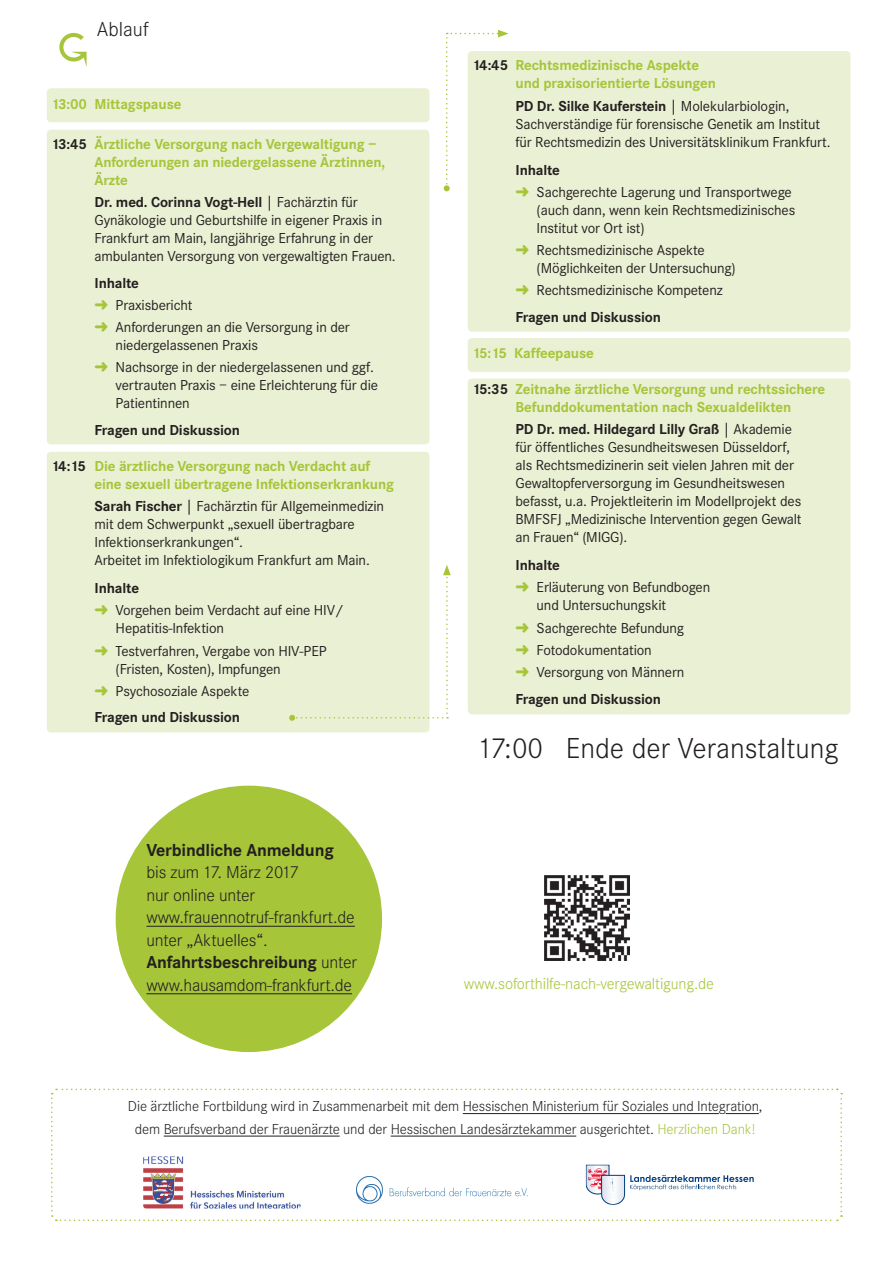
<style>
.page{position:relative;width:893px;height:1263px;background:#fff}
.page>*{position:absolute;margin:0;border:0;box-sizing:border-box;transform-origin:0 0}
.t1{font:51px "DejaVu Serif";color:#a6c539}
.t2{font:300 30px "Corporate S";color:#231f20}
.t3{font:300 21px "Corporate S";color:#231f20}
.t4{font:300 18px/22.5px "Corporate S";letter-spacing:-.01em;color:#231f20}
.t5{font:700 18px "Corporate S";letter-spacing:-.01em;color:#231f20}
.t6{font:300 16.5px "Corporate S";letter-spacing:-.01em;color:#a6c539}
.t7{font:15px/18px "Corporate S";letter-spacing:-.01em;color:#231f20}
.t8{font:700 15px/18px "Corporate S";letter-spacing:-.01em;color:#a6c539}
.t9{font:300 15px/22.5px "Corporate S";letter-spacing:-.01em;color:#231f20;text-align:center}
.t10{font:700 15px "Corporate S";letter-spacing:-.01em;color:#231f20}
.s1{color:#231f20}
.s2{font-weight:700}
.s3{color:#a6c539}
</style>
<div class="page">
<div style="left:47px;top:130px;width:382px;height:314px;background:#eaf0d3;border-radius:4px"></div>
<div style="left:468px;top:51px;width:382px;height:281px;background:#eaf0d3;border-radius:4px"></div>
<div style="left:468px;top:378px;width:382px;height:336px;background:#eaf0d3;border-radius:4px"></div>
<div style="left:47px;top:88px;width:382px;height:34px;background:#eaf0d3;border-radius:4px"></div>
<div style="left:468px;top:338px;width:382px;height:34px;background:#eaf0d3;border-radius:4px"></div>
<div style="left:47px;top:452px;width:382px;height:280px;background:#eaf0d3;border-radius:4px"></div>
<img style="left:544px;top:875px;width:85px;height:85px">
<svg style="left:51px;top:1088px;width:792px;height:133px"></svg>
<img style="left:356px;top:1176px;width:173px;height:27px">
<img style="left:143px;top:1156px;width:158px;height:52px">
<svg style="left:289px;top:565px;width:162px;height:156px"></svg>
<svg style="left:444px;top:30px;width:65px;height:161px"></svg>
<div style="left:116px;top:786px;width:265px;height:265px;background:#a6c539;border-radius:50%"></div>
<hr style="left:146px;top:926px;width:209px;height:1px;background:#231f20">
<hr style="left:146px;top:993px;width:206px;height:1px;background:#231f20">
<h1 class="t1" style="left:119px;top:28px;width:44px;rotate:90deg">↺</h1>
<h3 class="t3" style="left:97px;top:18px;width:53px">Ablauf</h3>
<p class="t8" style="left:51px;top:95px;width:132px">13:00 Mittagspause</p>
<p class="t8" style="left:95px;top:135px;width:292px;text-indent:-43px"><span class="s1">13:45</span> Ärztliche Versorgung nach Vergewaltigung –<br>Anforderungen an niedergelassene Ärztinnen,<br>Ärzte</p>
<p class="t7" style="left:95px;top:193px;width:303px"><span class="s2">Dr. med. Corinna Vogt-Hell</span> | Fachärztin für Gynäkologie und Geburtshilfe in eigener Praxis in Frankfurt am Main, langjährige Erfahrung in der ambulanten Versorgung von vergewaltigten Frauen.</p>
<p class="t7" style="left:95px;top:272px;width:257px;line-height:22.2px"><span class="s2">Inhalte<br></span><span class="s3">➜</span> Praxisbericht<br><span class="s3">➜</span> Anforderungen an die Versorgung in der</p>
<p class="t7" style="left:95px;top:334px;width:281px;line-height:22.2px;text-indent:21px">niedergelassenen Praxis<br><span class="s3">➜</span> Nachsorge in der niedergelassenen und ggf.</p>
<p class="t7" style="left:116px;top:377px;width:264px">vertrauten Praxis – eine Erleichterung für die<br>Patientinnen</p>
<p class="t10" style="left:95px;top:421px;width:147px">Fragen und Diskussion</p>
<p class="t8" style="left:95px;top:457px;width:301px;text-indent:-44px"><span class="s1">14:15</span> Die ärztliche Versorgung nach Verdacht auf eine sexuell übertragene Infektionserkrankung</p>
<p class="t7" style="left:95px;top:497px;width:291px"><span class="s2">Sarah Fischer</span> | Fachärztin für Allgemeinmedizin mit dem Schwerpunkt „sexuell übertragbare Infektionserkrankungen“.<br>Arbeitet im Infektiologikum Frankfurt am Main.</p>
<p class="t7" style="left:95px;top:577px;width:251px;line-height:22.2px"><span class="s2">Inhalte<br></span><span class="s3">➜</span> Vorgehen beim Verdacht auf eine HIV/</p>
<p class="t7" style="left:95px;top:618px;width:234px;line-height:22.2px;text-indent:21px">Hepatitis-Infektion<br><span class="s3">➜</span> Testverfahren, Vergabe von HIV-PEP</p>
<p class="t7" style="left:95px;top:658px;width:188px;line-height:22.2px;text-indent:21px">(Fristen, Kosten), Impfungen <span class="s3">➜</span> Psychosoziale Aspekte</p>
<p class="t10" style="left:95px;top:709px;width:147px">Fragen und Diskussion</p>
<p class="t5" style="left:146px;top:839px;width:189px">Verbindliche Anmeldung</p>
<p class="t4" style="left:146px;top:861px;width:212px">bis zum 17. März 2017<br>nur online unter www.frauennotruf-frankfurt.de unter „Aktuelles“.<br><span class="s2">Anfahrtsbeschreibung</span> unter www.hausamdom-frankfurt.de</p>
<p class="t8" style="left:515px;top:57px;width:202px;text-indent:-44px"><span class="s1">14:45</span> Rechtsmedizinische Aspekte und praxisorientierte Lösungen</p>
<p class="t7" style="left:515px;top:97px;width:317px"><span class="s2">PD Dr. Silke Kauferstein</span> | Molekularbiologin,<br>Sachverständige für forensische Genetik am Institut für Rechtsmedizin des Universitätsklinikum Frankfurt.</p>
<p class="t7" style="left:515px;top:159px;width:278px;line-height:22.2px"><span class="s2">Inhalte<br></span><span class="s3">➜</span> Sachgerechte Lagerung und Transportwege</p>
<p class="t7" style="left:537px;top:201px;width:260px">(auch dann, wenn kein Rechtsmedizinisches<br>Institut vor Ort ist)</p>
<p class="t7" style="left:537px;top:241px;width:201px;text-indent:-21px"><span class="s3">➜</span> Rechtsmedizinische Aspekte (Möglichkeiten der Untersuchung)</p>
<p class="t7" style="left:515px;top:277px;width:209px;line-height:26.5px"><span class="s3">➜</span> Rechtsmedizinische Kompetenz<br><span class="s2">Fragen und Diskussion</span></p>
<p class="t8" style="left:472px;top:344px;width:123px">15:15 Kaffeepause</p>
<p class="t8" style="left:515px;top:380px;width:311px;text-indent:-44px"><span class="s1">15:35</span> Zeitnahe ärztliche Versorgung und rechtssichere<br>Befunddokumentation nach Sexualdelikten</p>
<p class="t7" style="left:515px;top:420px;width:288px"><span class="s2">PD Dr. med. Hildegard Lilly Graß</span> | Akademie für öffentliches Gesundheitswesen Düsseldorf, als Rechtsmedizinerin seit vielen Jahren mit der Gewaltopferversorgung im Gesundheitswesen befasst, u.a. Projektleiterin im Modellprojekt des BMFSFJ „Medizinische Intervention gegen Gewalt an Frauen“ (MIGG).</p>
<p class="t7" style="left:515px;top:554px;width:196px;line-height:22.2px"><span class="s2">Inhalte<br></span><span class="s3">➜</span> Erläuterung von Befundbogen</p>
<p class="t7" style="left:515px;top:594px;width:170px;line-height:22.2px;text-indent:21px">und Untersuchungskit<br><span class="s3">➜</span> Sachgerechte Befundung <span class="s3">➜</span> Fotodokumentation<br><span class="s3">➜</span> Versorgung von Männern</p>
<p class="t10" style="left:515px;top:690px;width:147px">Fragen und Diskussion</p>
<h2 class="t2" style="left:478px;top:732px;width:362px">17:00 Ende der Veranstaltung</h2>
<p class="t6" style="left:464px;top:974px;width:251px">www.soforthilfe-nach-vergewaltigung.de</p>
<p class="t9" style="left:128px;top:1095px;width:636px">Die ärztliche Fortbildung wird in Zusammenarbeit mit dem Hessischen Ministerium für Soziales und Integration, dem Berufsverband der Frauenärzte und der Hessischen Landesärztekammer ausgerichtet. <span class="s3">Herzlichen Dank!</span></p>
</div>
